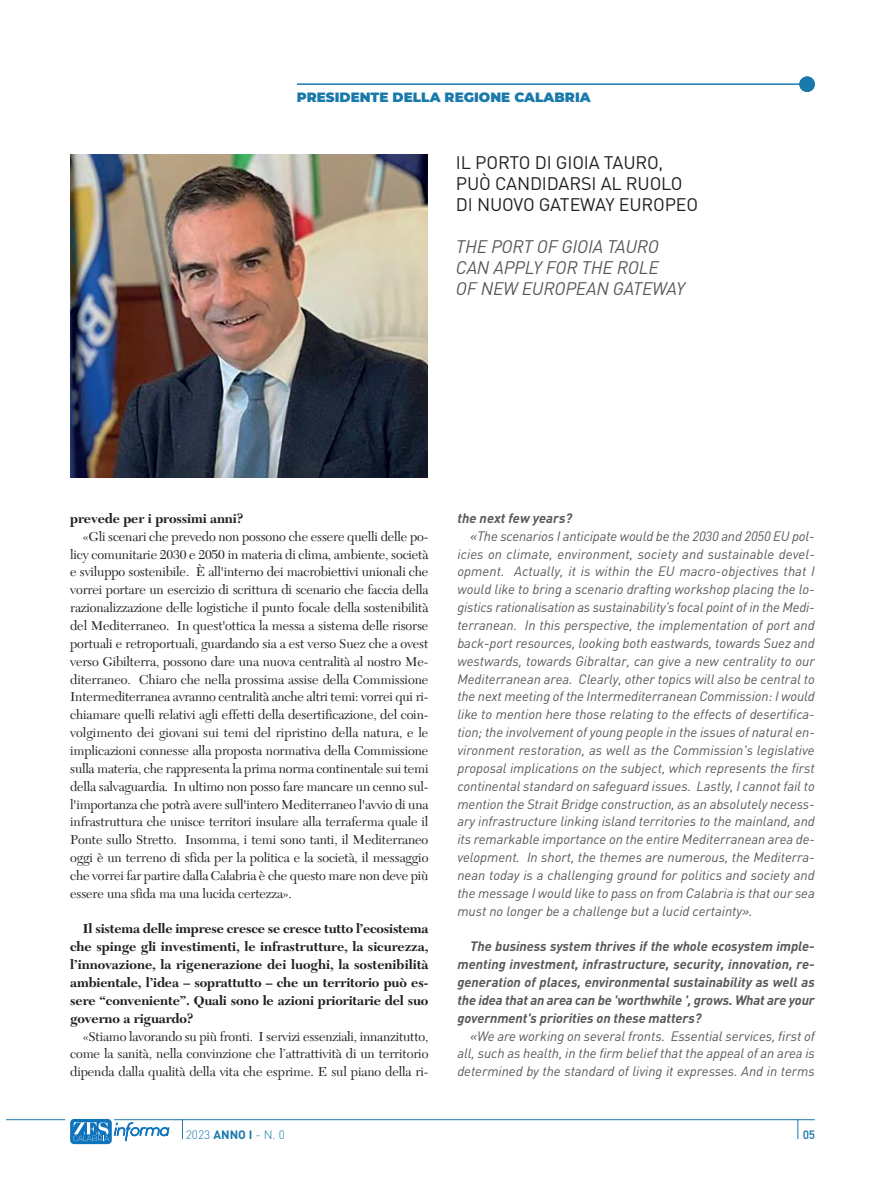
<style>
.page{position:relative;width:885px;height:1195px;background:#fff}
.page>*{position:absolute;margin:0;border:0;box-sizing:border-box;transform-origin:0 0}
.t1{font:18px/21px "DIN";letter-spacing:-.01em;color:#231f20}
.t2{font:italic 18px/21px "DIN";letter-spacing:-.01em;color:#57585a}
.t3{font:13.5px/17.9px "New Caledonia";letter-spacing:-.01em;color:#231f20;text-align:justify}
.t4{font:italic 13.5px/17.9px "DIN";letter-spacing:-.005em;color:#57585a;text-align:justify}
.t5{font:700 13.5px/17.9px "New Caledonia";letter-spacing:-.01em;color:#231f20;text-align:justify}
.t6{font:italic 700 13.5px/17.9px "DIN";letter-spacing:-.005em;color:#57585a;text-align:justify}
.t7{font:900 13.5px "Montserrat";color:#1979ab}
.t8{font:300 12px "DIN";color:#1979ab}
.t9{font:700 12px "DIN Alternate";color:#1979ab}
.s1{font-weight:700}
</style>
<div class="page">
<div style="left:70px;top:1119px;width:42px;height:25px;background:#1074bc;border-radius:4px"></div>
<svg style="left:73px;top:1122px;width:96px;height:19px"></svg>
<hr style="left:114px;top:1119px;width:700px;height:1px;background:#1979ab">
<svg style="left:797px;top:1119px;width:1px;height:20px"></svg>
<svg style="left:182px;top:1119px;width:1px;height:20px"></svg>
<hr style="left:6px;top:1119px;width:59px;height:1px;background:#1979ab">
<img style="left:70px;top:155px;width:357px;height:322px">
<div style="left:799px;top:76px;width:15px;height:16px;background:#1979ab;border-radius:50%"></div>
<hr style="left:297px;top:83px;width:509px;height:2px;background:#1979ab">
<p class="t7" style="left:297px;top:89px;width:295px">PRESIDENTE DELLA REGIONE CALABRIA</p>
<h1 class="t1" style="left:456px;top:154px;width:244px">IL PORTO DI GIOIA TAURO,<br>PUÒ CANDIDARSI AL RUOLO<br>DI NUOVO GATEWAY EUROPEO</h1>
<h1 class="t2" style="left:456px;top:238px;width:230px">THE PORT OF GIOIA TAURO<br>CAN APPLY FOR THE ROLE<br>OF NEW EUROPEAN GATEWAY</h1>
<p class="t5" style="left:70px;top:511px;width:174px">prevede per i prossimi anni?</p>
<p class="t3" style="left:70px;top:529px;width:360px;text-indent:13px">«Gli scenari che prevedo non possono che essere quelli delle po&shy;licy comunitarie 2030 e 2050 in materia di clima, ambiente, società e sviluppo sostenibile. È all'interno dei macrobiettivi unionali che vorrei portare un esercizio di scrittura di scenario che faccia della razionalizzazione delle logistiche il punto focale della sostenibilità del Mediterraneo. In quest'ottica la messa a sistema delle risorse portuali e retroportuali, guardando sia a est verso Suez che a ovest verso Gibilterra, possono dare una nuova centralità al nostro Me&shy;diterraneo. Chiaro che nella prossima assise della Commissione Intermediterranea avranno centralità anche altri temi: vorrei qui ri&shy;chiamare quelli relativi agli effetti della desertificazione, del coin&shy;volgimento dei giovani sui temi del ripristino della natura, e le implicazioni connesse alla proposta normativa della Commissione sulla materia, che rappresenta la prima norma continentale sui temi della salvaguardia. In ultimo non posso fare mancare un cenno sul&shy;l'importanza che potrà avere sull'intero Mediterraneo l'avvio di una infrastruttura che unisce territori insulare alla terraferma quale il Ponte sullo Stretto. Insomma, i temi sono tanti, il Mediterraneo oggi è un terreno di sfida per la politica e la società, il messaggio che vorrei far partire dalla Calabria è che questo mare non deve più essere una sfida ma una lucida certezza».</p>
<p class="t5" style="left:70px;top:921px;width:360px;text-indent:13px">Il sistema delle imprese cresce se cresce tutto l’ecosistema che spinge gli investimenti, le infrastrutture, la sicurezza, l’innovazione, la rigenerazione dei luoghi, la sostenibilità ambientale, l’idea – soprattutto – che un territorio può es&shy;sere “conveniente”. Quali sono le azioni prioritarie del suo governo a riguardo?</p>
<p class="t3" style="left:70px;top:1028px;width:360px;text-indent:13px">«Stiamo lavorando su più fronti. I servizi essenziali, innanzitutto, come la sanità, nella convinzione che l’attrattività di un territorio dipenda dalla qualità della vita che esprime. E sul piano della ri-</p>
<p class="t6" style="left:457px;top:510px;width:116px">the next few years?</p>
<p class="t4" style="left:457px;top:528px;width:359px;text-indent:13px">«The scenarios I anticipate would be the 2030 and 2050 EU pol&shy;icies on climate, environment, society and sustainable devel&shy;opment. Actually, it is within the EU macro-objectives that I would like to bring a scenario drafting workshop placing the lo&shy;gistics rationalisation as sustainability’s focal point of in the Medi&shy;terranean. In this perspective, the implementation of port and back-port resources, looking both eastwards, towards Suez and westwards, towards Gibraltar, can give a new centrality to our Mediterranean area. Clearly, other topics will also be central to the next meeting of the Intermediterranean Commission: I would like to mention here those relating to the effects of desertifica&shy;tion; the involvement of young people in the issues of natural en&shy;vironment restoration, as well as the Commission's legislative proposal implications on the subject, which represents the first continental standard on safeguard issues. Lastly, I cannot fail to mention the Strait Bridge construction, as an absolutely necess&shy;ary infrastructure linking island territories to the mainland, and its remarkable importance on the entire Mediterranean area de&shy;velopment. In short, the themes are numerous, the Mediterra&shy;nean today is a challenging ground for politics and society and the message I would like to pass on from Calabria is that our sea must no longer be a challenge but a lucid certainty».</p>
<p class="t6" style="left:457px;top:939px;width:359px;text-indent:13px">The business system thrives if the whole ecosystem imple&shy;menting investment, infrastructure, security, innovation, re&shy;generation of places, environmental sustainability as well as the idea that an area can be 'worthwhile ', grows. What are your government's priorities on these matters?</p>
<p class="t4" style="left:457px;top:1028px;width:359px;text-indent:13px">«We are working on several fronts. Essential services, first of all, such as health, in the firm belief that the appeal of an area is determined by the standard of living it expresses. And in terms</p>
<p class="t8" style="left:186px;top:1130px;width:101px">2023 <span class="s1">ANNO I</span> - N. 0</p>
<p class="t9" style="left:803px;top:1127px;width:13px">05</p>
</div>
